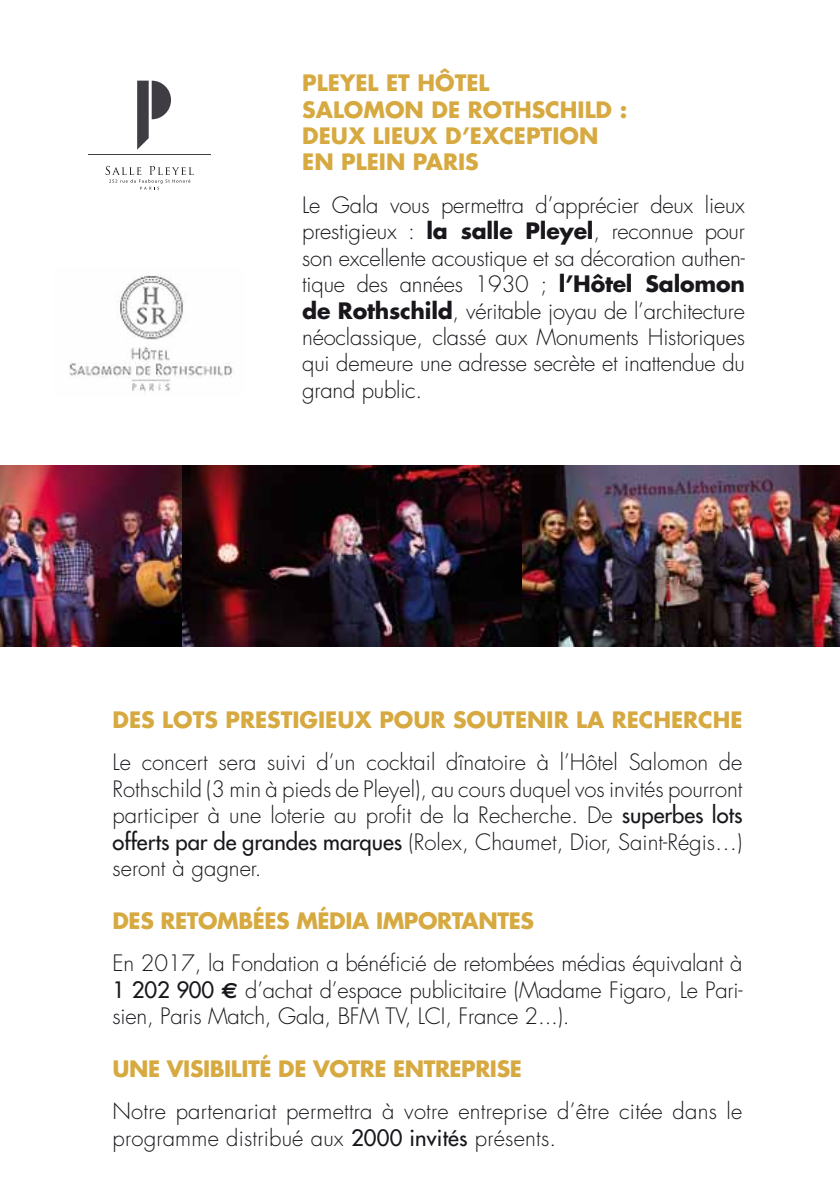
<style>
.page{position:relative;width:840px;height:1191px;background:#fff}
.page>*{position:absolute;margin:0;border:0;box-sizing:border-box;transform-origin:0 0}
.t1{font:300 22px/26.4px "Futura";letter-spacing:-.01em;color:#1a171c;text-align:justify}
.t2{font:700 22px/26.4px "Futura";color:#d7a941}
.t3{font:300 22px/26.4px "Futura";letter-spacing:.01em;color:#1a171c}
.t4{font:700 22px "Futura";letter-spacing:-.02em;color:#d7a941}
.s1{font-weight:700}
.s2{font-weight:400}
.s3{font-family:"Euro Sans";font-weight:700}
</style>
<div class="page">
<img style="left:0;top:465px;width:839px;height:181px">
<svg style="left:137px;top:81px;width:34px;height:69px"></svg>
<img style="left:69px;top:275px;width:165px;height:119px">
<svg style="left:105px;top:166px;width:89px;height:24px"></svg>
<hr style="left:88px;top:154px;width:123px;height:1px;background:#3f3c44">
<p class="t2" style="left:302px;top:69px;width:326px">PLEYEL ET HÔTEL<br>SALOMON DE ROTHSCHILD :<br>DEUX LIEUX D’EXCEPTION<br>EN PLEIN PARIS</p>
<p class="t1" style="left:302px;top:192px;width:444px">Le Gala vous permettra d’apprécier deux lieux prestigieux : <span class="s1">LA SALLE PLEYEL</span>, reconnue pour son excellente acoustique et sa décoration authen&shy;tique des années 1930 ; <span class="s1">L’HÔTEL SALOMON DE ROTHSCHILD</span>, véritable joyau de l’architecture néoclassique, classé aux Monuments Historiques qui demeure une adresse secrète et inattendue du grand public.</p>
<p class="t2" style="left:112px;top:706px;width:631px">DES LOTS PRESTIGIEUX POUR SOUTENIR LA RECHERCHE</p>
<p class="t1" style="left:112px;top:749px;width:631px">Le concert sera suivi d’un cocktail dînatoire à l’Hôtel Salomon de Rothschild (3 min à pieds de Pleyel), au cours duquel vos invités pourront participer à une loterie au profit de la Recherche. De <span class="s2">superbes lots offerts par de grandes marques</span> (Rolex, Chaumet, Dior, Saint-Régis…) seront à gagner.</p>
<p class="t4" style="left:112px;top:906px;width:422px">DES RETOMBÉES MÉDIA IMPORTANTES</p>
<p class="t1" style="left:112px;top:950px;width:631px">En 2017, la Fondation a bénéficié de retombées médias équivalant à <span class="s2">1 202 900</span> <span class="s3">E</span> d’achat d’espace publicitaire (Madame Figaro, Le Pari&shy;sien, Paris Match, Gala, BFM TV, LCI , France 2...).</p>
<p class="t4" style="left:112px;top:1054px;width:410px">UNE VISIBILITÉ DE VOTRE ENTREPRISE</p>
<p class="t3" style="left:112px;top:1098px;width:631px">Notre partenariat permettra à votre entreprise d’être citée dans le programme distribué aux <span class="s2">2000 invités</span> présents.</p>
</div>
